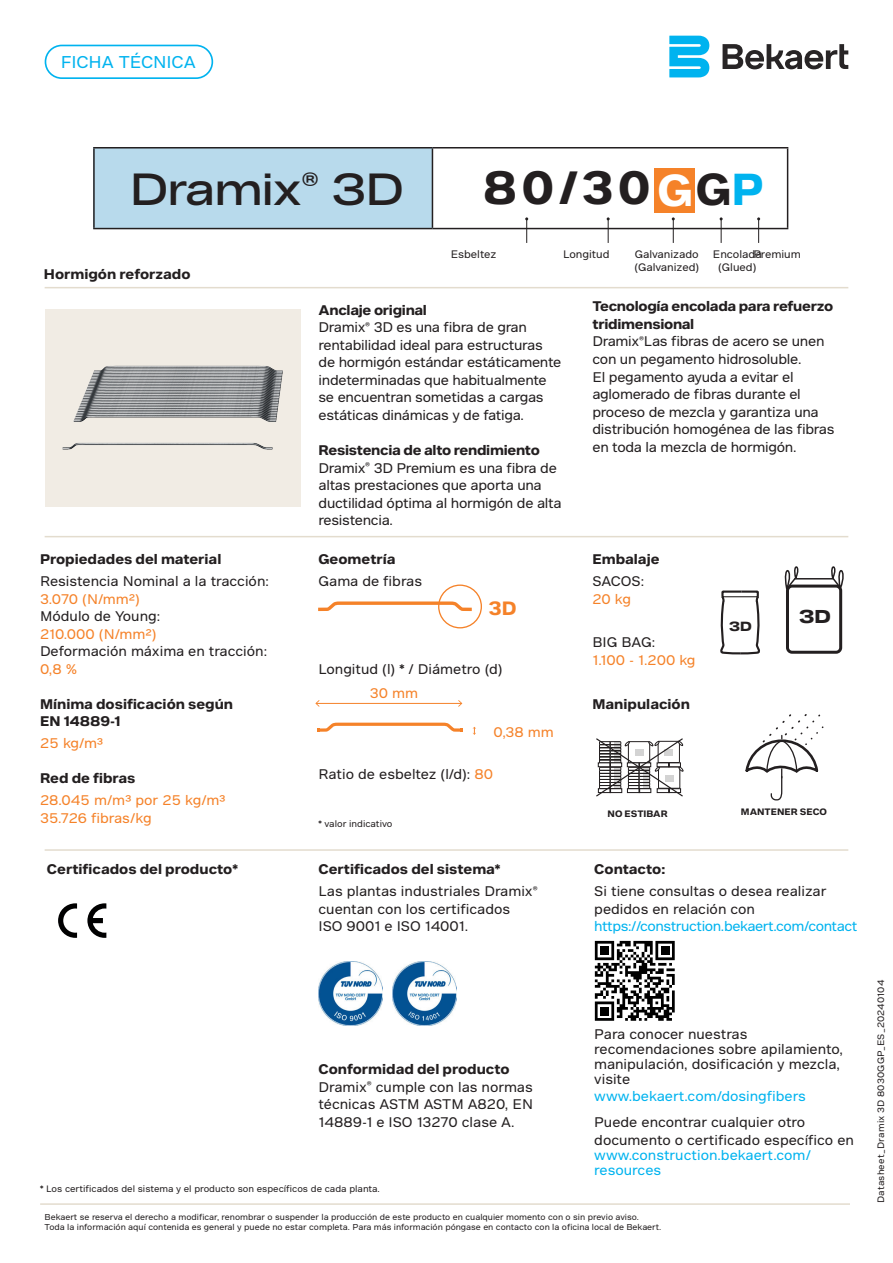
<style>
.page{position:relative;width:893px;height:1263px;background:#fff}
.page>*{position:absolute;margin:0;border:0;box-sizing:border-box;transform-origin:0 0}
.t1{font:700 45px "Bekaert Text";color:#231f20}
.MA_Productname{font:43.5px "Bekaert Headline";color:#231f20}
.t2{font:700 18.6px "Bekaert Text";color:#f58229}
.t3{font:700 18px "Bekaert Headline";color:#231f20}
.MA_Benefit{font:16.5px "Bekaert Text";letter-spacing:-.01em;color:#00b3ef}
.MA_Body{font:13.5px/17.5px "Bekaert Text";letter-spacing:-.02em;color:#231f20}
.MA_Body-2{font:13.5px/17.5px "Bekaert Text";color:#231f20}
.MA_Body-3{font:700 13.5px/17.5px "Bekaert Text";color:#231f20}
.MA_Body-4{font:13.5px/17.5px "Bekaert Text";color:#f58229}
.MA_Body-5{font:13.5px/15px "Bekaert Text";color:#00b3ef}
.MA_Body-6{font:13.5px "Bekaert Text";letter-spacing:-.03em;color:#00b3ef}
.t4{font:700 12.9px "Bekaert Headline";color:#231f20}
.MA_Body-7{font:10.5px "Bekaert Text";color:#231f20}
.MA_Legal_text{font:9px "Bekaert Text";color:#231f20}
.MA_Legal_text-2{font:9px "Bekaert Text";letter-spacing:.025em;color:#231f20}
.t5{font:700 9px "Bekaert Text";color:#231f20}
.MA_Legal_text-3{font:8.25px/10.5px "Bekaert Text";color:#231f20}
.s1{font-size:43.2px;color:#fff}
.s2{font-size:43.2px}
.s3{font-size:43.2px;color:#00b3ef}
.s4{color:#f58229}
.s5{font-weight:700}
.s6{color:#231f20}
</style>
<div class="page">
<div style="left:93px;top:147px;width:339px;height:82px;background:#b8daec"></div>
<hr style="left:93px;top:147px;width:339px;height:1px;background:#231f20">
<hr style="left:93px;top:148px;width:2px;height:80px;background:#231f20">
<hr style="left:432px;top:147px;width:356px;height:1px;background:#231f20">
<hr style="left:432px;top:148px;width:1px;height:80px;background:#231f20">
<hr style="left:787px;top:148px;width:1px;height:80px;background:#231f20">
<hr style="left:93px;top:228px;width:339px;height:1px;background:#231f20">
<hr style="left:432px;top:228px;width:356px;height:1px;background:#231f20">
<svg style="left:525px;top:217px;width:3px;height:26px"></svg>
<svg style="left:607px;top:217px;width:3px;height:26px"></svg>
<svg style="left:672px;top:217px;width:3px;height:26px"></svg>
<svg style="left:720px;top:217px;width:3px;height:26px"></svg>
<hr style="left:45px;top:287px;width:803px;height:1px;background:#e3dcce">
<hr style="left:45px;top:536px;width:803px;height:1px;background:#e3dcce">
<hr style="left:45px;top:849px;width:803px;height:2px;background:#e3dcce">
<hr style="left:40px;top:1203px;width:810px;height:2px;background:#e3dcce">
<hr style="left:316px;top:703px;width:145px;height:1px;background:#f58229">
<svg style="left:315px;top:700px;width:5px;height:7px"></svg>
<svg style="left:458px;top:700px;width:4px;height:7px"></svg>
<svg style="left:473px;top:727px;width:3px;height:8px"></svg>
<svg style="left:317px;top:723px;width:146px;height:9px"></svg>
<img style="left:392px;top:961px;width:64px;height:65px">
<img style="left:319px;top:961px;width:64px;height:65px">
<img style="left:45px;top:309px;width:256px;height:197px">
<div style="left:655px;top:168px;width:40px;height:44px;background:#f58229"></div>
<svg style="left:757px;top:217px;width:3px;height:26px"></svg>
<svg style="left:720px;top:590px;width:40px;height:65px"></svg>
<hr style="left:723px;top:596px;width:34px;height:1px;background:#231f20">
<div style="left:45px;top:45px;width:168px;height:34px;border:2px solid #00b3ef;border-radius:16px"></div>
<div style="left:786px;top:585px;width:56px;height:69px;border:3px solid #231f20;border-radius:5px"></div>
<hr style="left:795px;top:578px;width:38px;height:1px;background:#231f20">
<svg style="left:784px;top:566px;width:18px;height:24px"></svg>
<svg style="left:829px;top:566px;width:15px;height:24px"></svg>
<svg style="left:58px;top:903px;width:19px;height:35px"></svg>
<svg style="left:87px;top:903px;width:19px;height:35px"></svg>
<svg style="left:318px;top:601px;width:154px;height:10px"></svg>
<div style="left:438px;top:584px;width:44px;height:44px;border:1px solid #f58229;border-radius:50%"></div>
<svg style="left:745px;top:714px;width:78px;height:86px"></svg>
<svg style="left:596px;top:738px;width:88px;height:59px"></svg>
<svg style="left:595px;top:941px;width:80px;height:80px"></svg>
<div style="left:600px;top:1007px;width:9px;height:8px;background:#000"></div>
<svg style="left:723px;top:44px;width:125px;height:25px"></svg>
<svg style="left:669px;top:36px;width:40px;height:41px;background:#32c2f2"></svg>
<p class="MA_Benefit" style="left:61px;top:52px;width:136px">FICHA TÉCNICA</p>
<p class="MA_Productname" style="left:130px;top:163px;width:276px">Dramix<sup>®</sup> 3D</p>
<p class="MA_Body-3" style="left:44px;top:266px;width:148px">Hormigón reforzado</p>
<p class="t1" style="left:483px;top:159px;width:282px">80/30<span class="s1">G</span><span class="s2">G</span><span class="s3">P</span></p>
<p class="MA_Body-7" style="left:451px;top:248px;width:47px">Esbeltez</p>
<p class="MA_Body-7" style="left:563px;top:248px;width:48px">Longitud</p>
<p class="MA_Body-7" style="left:635px;top:248px;width:66px">Galvanizado</p>
<p class="MA_Body-7" style="left:634px;top:260px;width:66px">(Galvanized)</p>
<p class="MA_Body-7" style="left:713px;top:248px;width:50px">Encolada</p>
<p class="MA_Body-7" style="left:718px;top:260px;width:40px">(Glued)</p>
<p class="MA_Body-7" style="left:753px;top:248px;width:49px">Premium</p>
<p class="MA_Body-3" style="left:40px;top:551px;width:183px">Propiedades del material</p>
<p class="MA_Body-2" style="left:40px;top:572px;width:230px">Resistencia Nominal a la tracción:<br><span class="s4">3.070 (N/mm²)</span></p>
<p class="MA_Body-2" style="left:40px;top:607px;width:122px">Módulo de Young:<br><span class="s4">210.000 (N/mm²)</span></p>
<p class="MA_Body-2" style="left:40px;top:642px;width:229px">Deformación máxima en tracción:<br><span class="s4">0,8 %</span></p>
<p class="MA_Body-3" style="left:40px;top:695px;width:195px">Mínima dosificación según<br>EN 14889-1</p>
<p class="MA_Body-4" style="left:40px;top:734px;width:65px">25 kg/m³</p>
<p class="MA_Body-3" style="left:40px;top:770px;width:97px">Red de fibras</p>
<p class="MA_Body-4" style="left:40px;top:791px;width:187px">28.045 m/m³ por 25 kg/m³</p>
<p class="MA_Body-4" style="left:40px;top:809px;width:113px">35.726 fibras/kg</p>
<p class="MA_Body-3" style="left:47px;top:861px;width:193px">Certificados del producto*</p>
<p class="MA_Body" style="left:319px;top:301px;width:244px"><span class="s5">Anclaje original<br></span>Dramix<sup>®</sup> 3D es una fibra de gran rentabilidad ideal para estructuras de hormigón estándar estáticamente indeterminadas que habitualmente se encuentran sometidas a cargas estáticas dinámicas y de fatiga.</p>
<p class="MA_Body" style="left:319px;top:441px;width:245px"><span class="s5">Resistencia de alto rendimiento<br></span>Dramix<sup>®</sup> 3D Premium es una fibra de altas prestaciones que aporta una ductilidad óptima al hormigón de alta resistencia.</p>
<p class="MA_Body-3" style="left:319px;top:551px;width:79px">Geometría</p>
<p class="MA_Body-2" style="left:319px;top:572px;width:105px">Gama de fibras</p>
<p class="t2" style="left:488px;top:596px;width:30px">3D</p>
<p class="MA_Body-2" style="left:319px;top:660px;width:186px">Longitud (l) * / Diámetro (d)</p>
<p class="MA_Body-4" style="left:370px;top:685px;width:50px">30 mm</p>
<p class="MA_Body-4" style="left:494px;top:724px;width:62px">0,38 mm</p>
<p class="MA_Body-2" style="left:319px;top:765px;width:176px">Ratio de esbeltez (l/d): <span class="s4">80</span></p>
<p class="MA_Legal_text" style="left:319px;top:818px;width:75px">* valor indicativo</p>
<p class="MA_Body-3" style="left:319px;top:861px;width:183px">Certificados del sistema*</p>
<p class="MA_Body-2" style="left:319px;top:882px;width:221px">Las plantas industriales Dramix<sup>® </sup>cuentan con los certificados<br>ISO 9001 e ISO 14001.</p>
<p class="MA_Body" style="left:592px;top:298px;width:243px"><span class="s5">Tecnología encolada para refuerzo tridimensional<br></span>Dramix<sup>®</sup>Las fibras de acero se unen con un pegamento hidrosoluble.<br>El pegamento ayuda a evitar el aglomerado de fibras durante el proceso de mezcla y garantiza una distribución homogénea de las fibras en toda la mezcla de hormigón.</p>
<p class="MA_Body-3" style="left:592px;top:551px;width:69px">Embalaje</p>
<p class="MA_Body" style="left:592px;top:572px;width:53px">SACOS:<br><span class="s4">20 kg</span></p>
<p class="MA_Body-4" style="left:592px;top:633px;width:104px"><span class="s6">BIG BAG:<br></span>1.100 - 1.200 kg</p>
<p class="MA_Body-3" style="left:592px;top:695px;width:99px">Manipulación</p>
<p class="t4" style="left:729px;top:618px;width:24px">3D</p>
<p class="t3" style="left:799px;top:604px;width:33px">3D</p>
<p class="t5" style="left:608px;top:807px;width:62px">NO ESTIBAR</p>
<p class="t5" style="left:741px;top:805px;width:88px">MANTENER SECO</p>
<p class="MA_Body-3" style="left:594px;top:861px;width:72px">Contacto:</p>
<p class="MA_Body-2" style="left:594px;top:882px;width:234px">Si tiene consultas o desea realizar pedidos en relación con</p>
<p class="MA_Body-6" style="left:594px;top:918px;width:264px">https://construction.bekaert.com/contact</p>
<p class="MA_Body-3" style="left:319px;top:1061px;width:193px">Conformidad del producto</p>
<p class="MA_Body" style="left:319px;top:1078px;width:216px;text-align:justify">Dramix<sup>®</sup> cumple con las normas técnicas ASTM ASTM A820, EN 14889-1 e ISO 13270 clase A.</p>
<p class="MA_Legal_text" style="left:40px;top:1183px;width:341px">* Los certificados del sistema y el producto son específicos de cada planta.</p>
<p class="MA_Body-2" style="left:594px;top:1026px;width:250px;line-height:15px">Para conocer nuestras recomendaciones sobre apilamiento, manipulación, dosificación y mezcla, visite</p>
<p class="MA_Body-5" style="left:594px;top:1089px;width:213px">www.bekaert.com/dosingfibers</p>
<p class="MA_Body-2" style="left:594px;top:1114px;width:261px">Puede encontrar cualquier otro documento o certificado específico en</p>
<p class="MA_Body-5" style="left:594px;top:1148px;width:218px">www.construction.bekaert.com/ resources</p>
<p class="MA_Legal_text-3" style="left:45px;top:1211px;width:618px">Bekaert se reserva el derecho a modificar, renombrar o suspender la producción de este producto en cualquier momento con o sin previo aviso.<br>Toda la información aquí contenida es general y puede no estar completa. Para más información póngase en contacto con la oficina local de Bekaert.</p>
<p class="MA_Legal_text-2" style="left:875px;top:1203px;width:225px;rotate:-90deg">Datasheet_Dramix 3D 8030GGP_ES_20240104</p>
</div>
